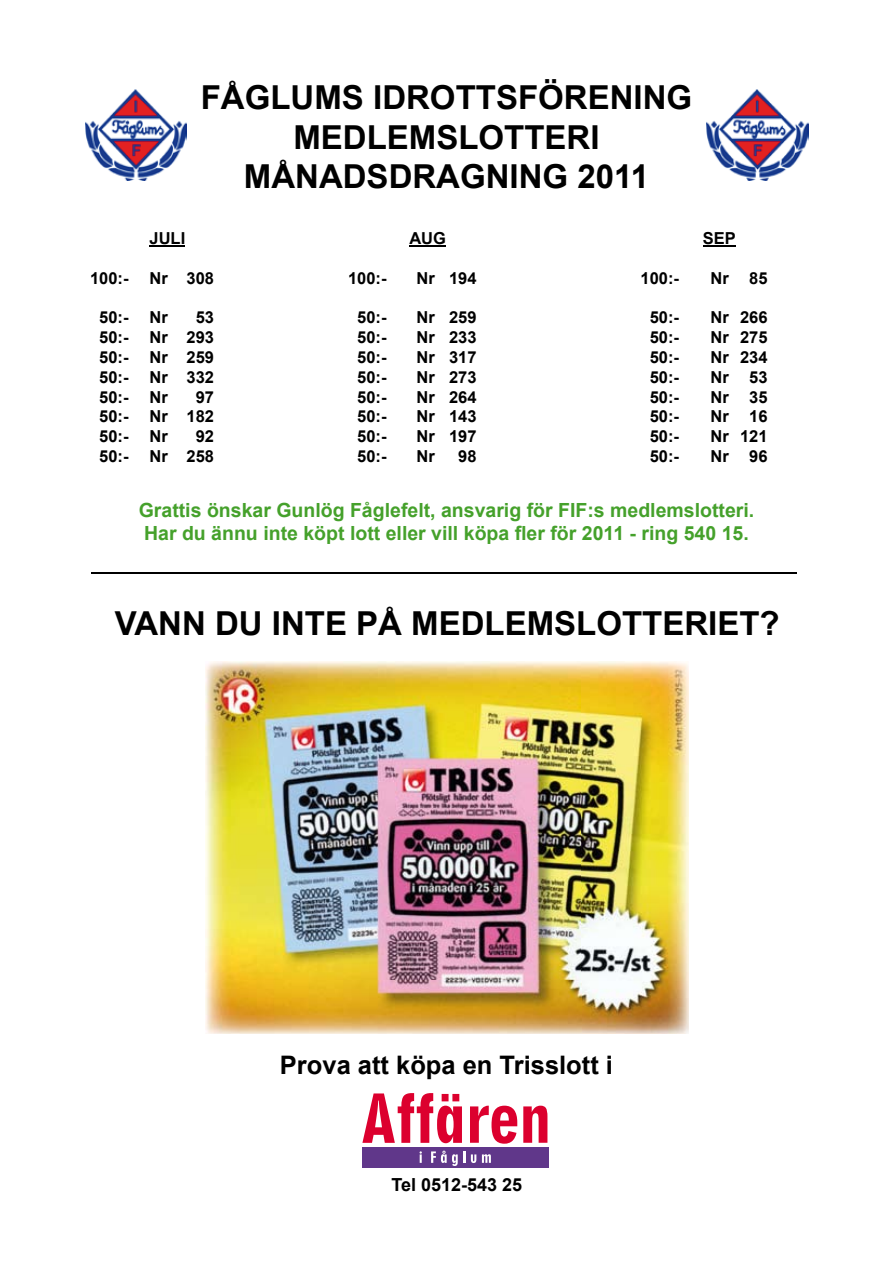
<style>
.page{position:relative;width:893px;height:1263px;background:#fff}
.page>*{position:absolute;margin:0;border:0;box-sizing:border-box;transform-origin:0 0}
.t1{font:700 33px/39.6px "Arial";color:#000;text-align:center}
.t2{font:700 25.5px "Arial";color:#000}
.t3{font:700 19.5px/23.4px "Arial";color:#45a12b}
.t4{font:700 18px "Arial";color:#000}
.t5{font:700 16.5px "Arial";color:#000}
</style>
<div class="page">
<hr style="left:150px;top:245px;width:35px;height:2px;background:#000">
<hr style="left:409px;top:245px;width:37px;height:2px;background:#000">
<hr style="left:703px;top:245px;width:32px;height:2px;background:#000">
<img style="left:85px;top:89px;width:102px;height:92px">
<img style="left:707px;top:89px;width:102px;height:92px">
<hr style="left:91px;top:572px;width:706px;height:2px;background:#000">
<img style="left:206px;top:662px;width:483px;height:372px">
<svg style="left:362px;top:1093px;width:100px;height:50px"></svg>
<svg style="left:470px;top:1106px;width:47px;height:38px"></svg>
<svg style="left:523px;top:1106px;width:24px;height:37px"></svg>
<div style="left:362px;top:1147px;width:187px;height:20px;background:#60378a"></div>
<svg style="left:420px;top:1151px;width:2px;height:12px"></svg>
<svg style="left:431px;top:1150px;width:34px;height:16px"></svg>
<svg style="left:471px;top:1154px;width:5px;height:9px"></svg>
<svg style="left:482px;top:1154px;width:9px;height:9px"></svg>
<h1 class="t1" style="left:201px;top:79px;width:493px">FÅGLUMS IDROTTSFÖRENING<br>MEDLEMSLOTTERI<br>MÅNADSDRAGNING 2011</h1>
<p class="t5" style="left:150px;top:227px;width:37px">JULI</p>
<p class="t5" style="left:409px;top:227px;width:38px">AUG</p>
<p class="t5" style="left:703px;top:227px;width:35px">SEP</p>
<p class="t5" style="left:90px;top:267px;width:40px">100:-</p>
<p class="t5" style="left:150px;top:267px;width:66px">Nr 308</p>
<p class="t5" style="left:348px;top:267px;width:40px">100:-</p>
<p class="t5" style="left:417px;top:267px;width:61px">Nr 194</p>
<p class="t5" style="left:641px;top:267px;width:40px">100:-</p>
<p class="t5" style="left:711px;top:267px;width:58px">Nr 85</p>
<p class="t5" style="left:99px;top:307px;width:31px">50:-</p>
<p class="t5" style="left:150px;top:307px;width:20px">Nr</p>
<p class="t5" style="left:196px;top:307px;width:20px">53</p>
<p class="t5" style="left:357px;top:307px;width:31px">50:-</p>
<p class="t5" style="left:417px;top:307px;width:61px">Nr 259</p>
<p class="t5" style="left:650px;top:307px;width:31px">50:-</p>
<p class="t5" style="left:711px;top:307px;width:58px">Nr 266</p>
<p class="t5" style="left:99px;top:326px;width:31px">50:-</p>
<p class="t5" style="left:150px;top:326px;width:66px">Nr 293</p>
<p class="t5" style="left:357px;top:326px;width:31px">50:-</p>
<p class="t5" style="left:417px;top:326px;width:61px">Nr 233</p>
<p class="t5" style="left:650px;top:326px;width:31px">50:-</p>
<p class="t5" style="left:711px;top:326px;width:58px">Nr 275</p>
<p class="t5" style="left:99px;top:346px;width:31px">50:-</p>
<p class="t5" style="left:150px;top:346px;width:66px">Nr 259</p>
<p class="t5" style="left:357px;top:346px;width:31px">50:-</p>
<p class="t5" style="left:417px;top:346px;width:61px">Nr 317</p>
<p class="t5" style="left:650px;top:346px;width:31px">50:-</p>
<p class="t5" style="left:711px;top:346px;width:58px">Nr 234</p>
<p class="t5" style="left:99px;top:366px;width:31px">50:-</p>
<p class="t5" style="left:150px;top:366px;width:66px">Nr 332</p>
<p class="t5" style="left:357px;top:366px;width:31px">50:-</p>
<p class="t5" style="left:417px;top:366px;width:61px">Nr 273</p>
<p class="t5" style="left:650px;top:366px;width:31px">50:-</p>
<p class="t5" style="left:711px;top:366px;width:58px">Nr 53</p>
<p class="t5" style="left:99px;top:386px;width:31px">50:-</p>
<p class="t5" style="left:150px;top:386px;width:20px">Nr</p>
<p class="t5" style="left:196px;top:386px;width:20px">97</p>
<p class="t5" style="left:357px;top:386px;width:31px">50:-</p>
<p class="t5" style="left:417px;top:386px;width:61px">Nr 264</p>
<p class="t5" style="left:650px;top:386px;width:31px">50:-</p>
<p class="t5" style="left:711px;top:386px;width:58px">Nr 35</p>
<p class="t5" style="left:99px;top:406px;width:31px">50:-</p>
<p class="t5" style="left:150px;top:406px;width:66px">Nr 182</p>
<p class="t5" style="left:357px;top:406px;width:31px">50:-</p>
<p class="t5" style="left:417px;top:406px;width:61px">Nr 143</p>
<p class="t5" style="left:650px;top:406px;width:31px">50:-</p>
<p class="t5" style="left:711px;top:406px;width:58px">Nr 16</p>
<p class="t5" style="left:99px;top:425px;width:31px">50:-</p>
<p class="t5" style="left:150px;top:425px;width:20px">Nr</p>
<p class="t5" style="left:196px;top:425px;width:20px">92</p>
<p class="t5" style="left:357px;top:425px;width:31px">50:-</p>
<p class="t5" style="left:417px;top:425px;width:61px">Nr 197</p>
<p class="t5" style="left:650px;top:425px;width:31px">50:-</p>
<p class="t5" style="left:711px;top:425px;width:58px">Nr 121</p>
<p class="t5" style="left:99px;top:445px;width:31px">50:-</p>
<p class="t5" style="left:150px;top:445px;width:66px">Nr 258</p>
<p class="t5" style="left:357px;top:445px;width:31px">50:-</p>
<p class="t5" style="left:417px;top:445px;width:20px">Nr</p>
<p class="t5" style="left:458px;top:445px;width:20px">98</p>
<p class="t5" style="left:650px;top:445px;width:31px">50:-</p>
<p class="t5" style="left:711px;top:445px;width:58px">Nr 96</p>
<p class="t3" style="left:139px;top:499px;width:617px">Grattis önskar Gunlög Fåglefelt, ansvarig för FIF:s medlemslotteri.<br>Har du ännu inte köpt lott eller vill köpa fler för 2011 - ring 540 15.</p>
<h1 class="t1" style="left:115px;top:605px;width:666px">VANN DU INTE PÅ MEDLEMSLOTTERIET?</h1>
<h2 class="t2" style="left:280px;top:1048px;width:335px">Prova att köpa en Trisslott i</h2>
<p class="t4" style="left:391px;top:1172px;width:132px">Tel 0512-543 25</p>
</div>
